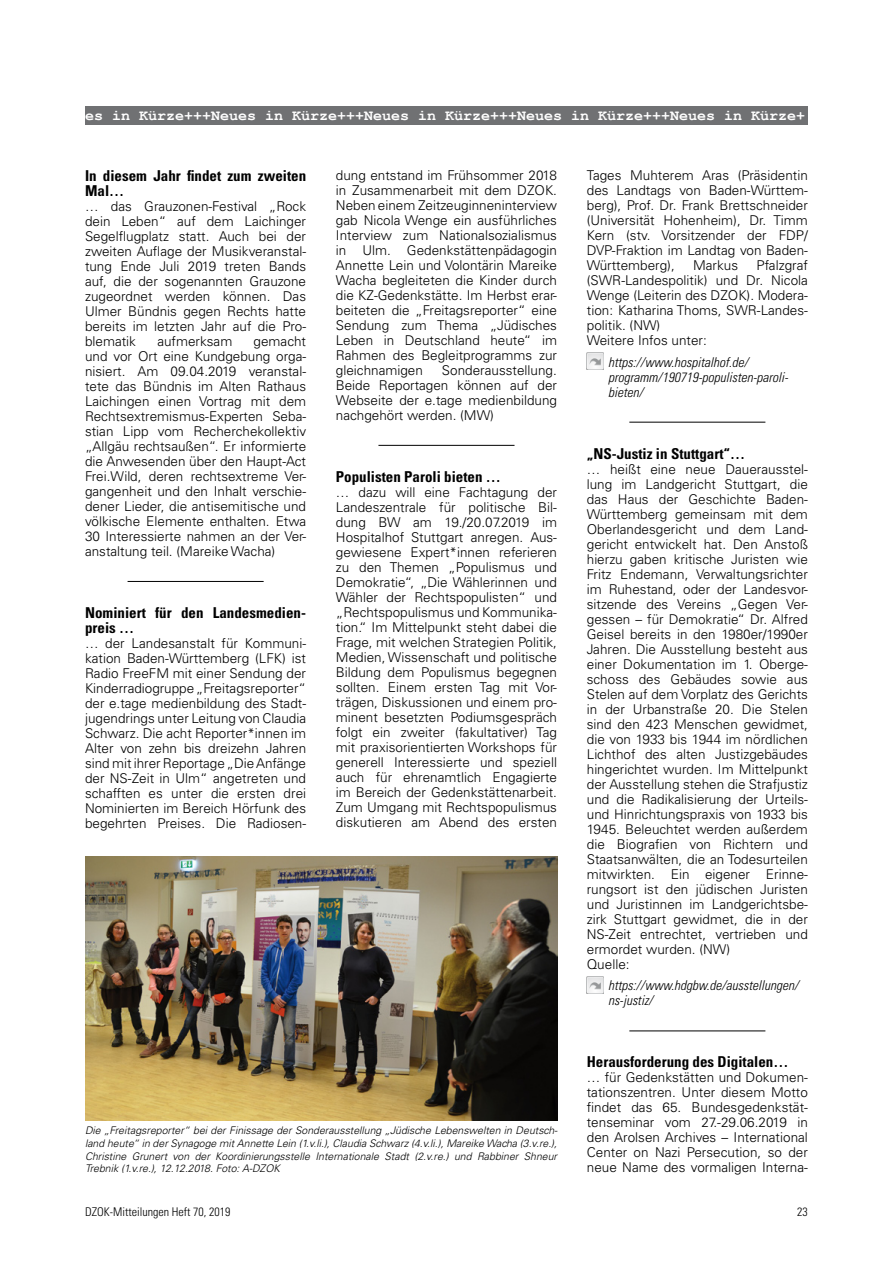
<style>
.page{position:relative;width:893px;height:1263px;background:#fff}
.page>*{position:absolute;margin:0;border:0;box-sizing:border-box;transform-origin:0 0}
.t1{font:700 condensed 15px/15px "Univers LT Pro";color:#000}
.t2{font:700 15px "Courier New";color:#fff}
.t3{font:300 13.5px/15px "Univers LT Pro 45";color:#000;text-align:justify}
.t4{font:italic 300 condensed 13.5px/15px "Univers LT Pro";color:#000}
.t5{font:300 condensed 12px "Univers LT Pro";color:#000}
.t6{font:italic 300 10.5px/12.6px "Univers LT Pro 45";color:#000;text-align:justify}
</style>
<div class="page">
<div style="left:85px;top:106px;width:723px;height:18px;background:#707173"></div>
<hr style="left:128px;top:581px;width:136px;height:1px;background:#000">
<hr style="left:378px;top:445px;width:136px;height:1px;background:#000">
<hr style="left:629px;top:422px;width:136px;height:1px;background:#000">
<hr style="left:629px;top:1031px;width:136px;height:1px;background:#000">
<img style="left:587px;top:353px;width:17px;height:17px">
<img style="left:587px;top:976px;width:17px;height:17px">
<img style="left:85px;top:857px;width:472px;height:263px">
<p class="t2" style="left:85px;top:106px;width:721px">es in Kürze+++Neues in Kürze+++Neues in Kürze+++Neues in Kürze+++Neues in Kürze+</p>
<p class="t1" style="left:85px;top:168px;width:223px">In diesem Jahr findet zum zweiten<br>Mal…</p>
<p class="t3" style="left:85px;top:198px;width:223px">… das Grauzonen-Festival „Rock dein Leben“ auf dem Laichinger Segelflugplatz statt. Auch bei der zweiten Auflage der Musikveranstal&shy;tung Ende Juli 2019 treten Bands auf, die der sogenannten Grauzone zugeordnet werden können. Das Ulmer Bündnis gegen Rechts hatte bereits im letzten Jahr auf die Pro&shy;blematik</p>
<p class="t3" style="left:157px;top:333px;width:77px">aufmerksam</p>
<p class="t3" style="left:85px;top:333px;width:223px;text-indent:169px">gemacht und vor Ort eine Kundgebung orga&shy;nisiert. Am 09.04.2019 veranstal&shy;tete das Bündnis im Alten Rathaus Laichingen einen Vortrag mit dem Rechtsextremismus-Experten Seba&shy;stian Lipp vom Recherchekollektiv „Allgäu rechtsaußen“. Er informierte die Anwesenden über den Haupt-Act Frei.Wild, deren rechtsextreme Ver&shy;gangenheit und den Inhalt verschie&shy;dener Lieder, die antisemitische und völkische Elemente enthalten. Etwa 30 Interessierte nahmen an der Ver&shy;anstaltung teil. (Mareike Wacha)</p>
<p class="t1" style="left:85px;top:605px;width:223px">Nominiert für den Landesmedien&shy;preis …</p>
<p class="t3" style="left:85px;top:635px;width:223px">… der Landesanstalt für Kommuni&shy;kation Baden-Württemberg (LFK) ist Radio FreeFM mit einer Sendung der Kinderradiogruppe „Freitagsreporter“ der e.tage medienbildung des Stadt&shy;jugendrings unter Leitung von Claudia Schwarz. Die acht Reporter*innen im Alter von zehn bis dreizehn Jahren sind mit ihrer Reportage „Die Anfänge der NS-Zeit in Ulm“ angetreten und schafften es unter die ersten drei Nominierten im Bereich Hörfunk des begehrten Preises. Die Radiosen-</p>
<p class="t3" style="left:336px;top:167px;width:223px">dung entstand im Frühsommer 2018 in Zusammenarbeit mit dem DZOK.<br>Neben einem Zeitzeuginneninterview gab Nicola Wenge ein ausführliches Interview zum Nationalsozialismus in Ulm. Gedenkstättenpädagogin Annette Lein und Volontärin Mareike Wacha begleiteten die Kinder durch die KZ-Gedenkstätte. Im Herbst erar&shy;beiteten die „Freitagsreporter“ eine Sendung zum Thema „Jüdisches Leben in Deutschland heute“ im Rahmen des Begleitprogramms zur gleichnamigen</p>
<p class="t3" style="left:336px;top:362px;width:223px;text-indent:106px">Sonderausstellung.<br>Beide Reportagen können auf der Webseite der e.tage medienbildung nachgehört werden. (MW)</p>
<p class="t1" style="left:336px;top:469px;width:167px">Populisten Paroli bieten …</p>
<p class="t3" style="left:336px;top:484px;width:223px">… dazu will eine Fachtagung der Landeszentrale für politische Bil&shy;dung BW am 19./20.07.2019 im Hospitalhof Stuttgart anregen. Aus&shy;gewiesene Expert*innen referieren zu den Themen „Populismus und Demokratie“, „Die Wählerinnen und Wähler der Rechtspopulisten“ und „Rechtspopulismus und Kommunika&shy;tion.“ Im Mittelpunkt steht dabei die Frage, mit welchen Strategien Politik, Medien, Wissenschaft und politische Bildung dem Populismus begegnen sollten. Einem ersten Tag mit Vor&shy;trägen, Diskussionen und einem pro&shy;minent besetzten Podiumsgespräch folgt ein zweiter (fakultativer) Tag mit praxisorientierten Workshops für generell Interessierte und speziell auch für ehrenamtlich Engagierte im Bereich der Gedenkstättenarbeit.<br>Zum Umgang mit Rechtspopulismus diskutieren am Abend des ersten</p>
<p class="t6" style="left:85px;top:1124px;width:474px">Die „Freitagsreporter“ bei der Finissage der Sonderausstellung „Jüdische Lebenswelten in Deutsch&shy;land heute“ in der Synagoge mit Annette Lein (1.v.li.), Claudia Schwarz (4.v.li.), Mareike Wacha (3.v.re.), Christine Grunert von der Koordinierungsstelle Internationale Stadt (2.v.re.) und Rabbiner Shneur Trebnik (1.v.re.), 12.12.2018. Foto: A-DZOK</p>
<p class="t3" style="left:587px;top:167px;width:223px">Tages Muhterem Aras (Präsidentin des Landtags von Baden-Württem&shy;berg), Prof. Dr. Frank Brettschneider (Universität Hohenheim), Dr. Timm Kern (stv. Vorsitzender der FDP/ DVP-Fraktion im Landtag von Baden-Württemberg),</p>
<p class="t3" style="left:587px;top:257px;width:223px;text-align:left;text-indent:170px">Pfalzgraf (SWR-Landespolitik) und Dr. Nicola<br>Wenge (Leiterin des DZOK). Modera&shy;tion: Katharina Thoms, SWR-Landes&shy;politik. (NW)<br>Weitere Infos unter:</p>
<p class="t4" style="left:608px;top:354px;width:182px">https://www.hospitalhof.de/ programm/190719-populisten-paroli&shy;bieten/</p>
<p class="t3" style="left:693px;top:257px;width:46px">Markus</p>
<p class="t1" style="left:587px;top:445px;width:160px">„NS-Justiz in Stuttgart“…</p>
<p class="t3" style="left:587px;top:461px;width:223px;text-align:left">… heißt eine neue Dauerausstel&shy;lung im Landgericht Stuttgart, die das Haus der Geschichte Baden-Württemberg gemeinsam mit dem Oberlandesgericht und dem Land&shy;gericht entwickelt hat. Den Anstoß hierzu gaben kritische Juristen wie Fritz Endemann, Verwaltungsrichter im Ruhestand, oder der Landesvor&shy;sitzende des Vereins „Gegen Ver&shy;gessen – für Demokratie“ Dr. Alfred Geisel bereits in den 1980er/1990er Jahren. Die Ausstellung besteht aus einer Dokumentation im 1. Oberge&shy;schoss des Gebäudes sowie aus Stelen auf dem Vorplatz des Gerichts in der Urbanstraße 20. Die Stelen sind den 423 Menschen gewidmet, die von 1933 bis 1944 im nördlichen Lichthof des alten Justizgebäudes hingerichtet wurden. Im Mittelpunkt der Ausstellung stehen die Strafjustiz und die Radikalisierung der Urteils&shy;und Hinrichtungspraxis von 1933 bis 1945. Beleuchtet werden außerdem die Biografien von Richtern und Staatsanwälten, die an Todesurteilen mitwirkten. Ein eigener Erinne&shy;rungsort ist den jüdischen Juristen und Juristinnen im Landgerichtsbe&shy;zirk Stuttgart gewidmet, die in der NS-Zeit entrechtet, vertrieben und ermordet wurden. (NW)<br>Quelle:</p>
<p class="t4" style="left:608px;top:977px;width:192px">https://www.hdgbw.de/ausstellungen/ ns-justiz/</p>
<p class="t1" style="left:587px;top:1054px;width:203px">Herausforderung des Digitalen…</p>
<p class="t3" style="left:587px;top:1070px;width:223px">… für Gedenkstätten und Dokumen&shy;tationszentren. Unter diesem Motto findet das 65. Bundesgedenkstät&shy;tenseminar vom 27.-29.06.2019 in den Arolsen Archives – International Center on Nazi Persecution, so der neue Name des vormaligen Interna-</p>
<p class="t5" style="left:85px;top:1204px;width:147px">DZOK-Mitteilungen Heft 70, 2019</p>
<p class="t5" style="left:797px;top:1204px;width:12px">23</p>
</div>
